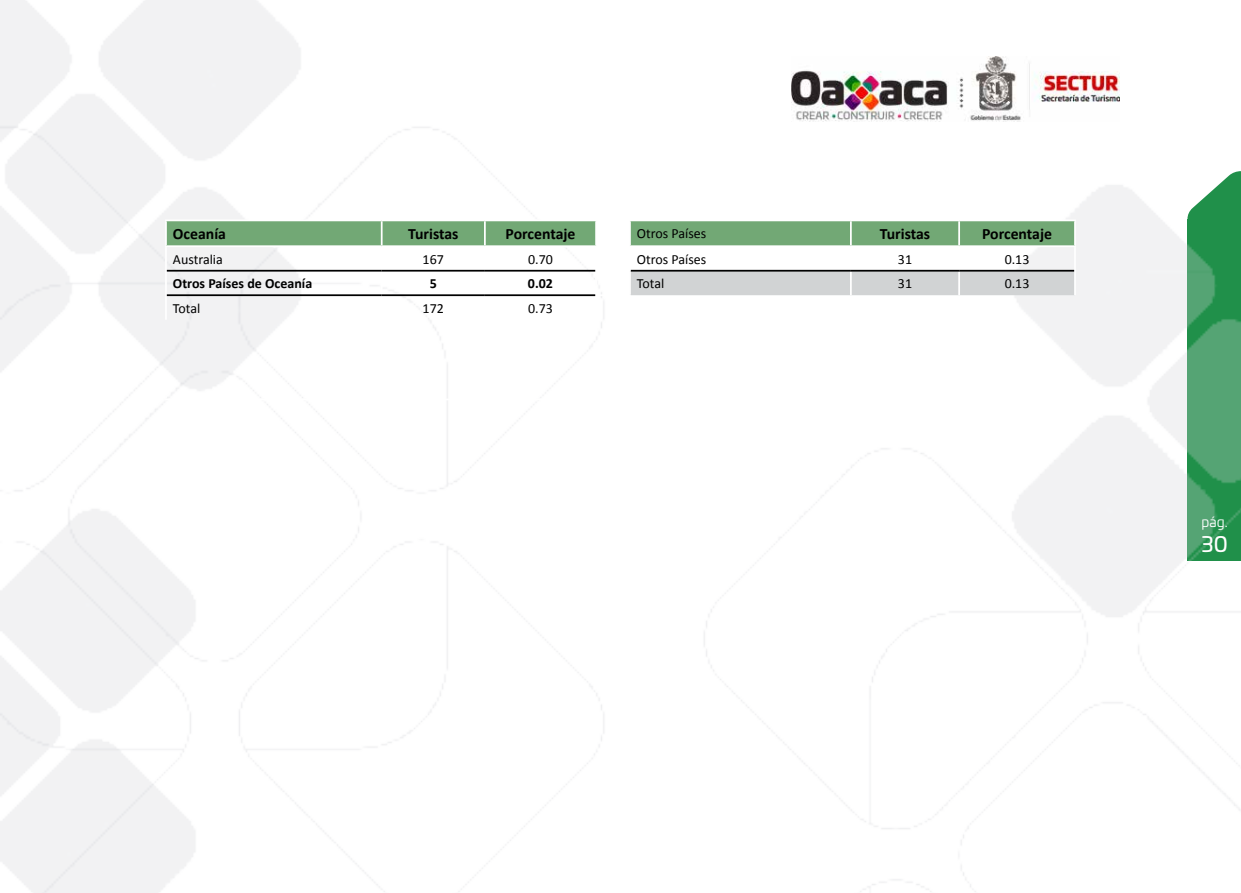
<style>
.page{position:relative;width:1241px;height:893px;background:#fff}
.page>*{position:absolute;margin:0;border:0;box-sizing:border-box;transform-origin:0 0}
.t1{font:21px "Univia Pro";color:#fff}
.t2{font:700 15.75px "Calibri";color:#000}
.t3{font:14px "Calibri";color:#000}
.t4{font:700 14px "Calibri";color:#000}
.t5{font:14px "Univia Pro";color:#fff}
</style>
<div class="page">
<img style="left:0;top:0;width:1239px;height:893px">
<img style="left:791px;top:57px;width:328px;height:64px">
<hr style="left:165px;top:220px;width:216px;height:1px;background:#fff">
<hr style="left:165px;top:221px;width:2px;height:24px;background:#fff">
<hr style="left:959px;top:220px;width:116px;height:1px;background:#fff">
<hr style="left:1073px;top:221px;width:2px;height:24px;background:#fff">
<hr style="left:165px;top:245px;width:216px;height:2px;background:#fff">
<hr style="left:165px;top:247px;width:2px;height:24px;background:#fff">
<hr style="left:959px;top:245px;width:116px;height:2px;background:#fff">
<hr style="left:1073px;top:247px;width:2px;height:24px;background:#fff">
<hr style="left:165px;top:271px;width:2px;height:24px;background:#fff">
<hr style="left:1073px;top:271px;width:2px;height:24px;background:#fff">
<hr style="left:165px;top:295px;width:2px;height:25px;background:#fff">
<svg style="left:166px;top:220px;width:908px;height:100px"></svg>
<hr style="left:595px;top:294px;width:35px;height:2px;background:#fff">
<hr style="left:595px;top:296px;width:2px;height:24px;background:#fff">
<hr style="left:165px;top:372px;width:2px;height:27px;background:#fff">
<svg style="left:381px;top:372px;width:1px;height:27px"></svg>
<svg style="left:484px;top:372px;width:1px;height:27px"></svg>
<hr style="left:595px;top:372px;width:2px;height:27px;background:#fff">
<svg style="left:629px;top:372px;width:1px;height:27px"></svg>
<hr style="left:849px;top:372px;width:2px;height:27px;background:#fff">
<svg style="left:958px;top:372px;width:1px;height:27px"></svg>
<hr style="left:1073px;top:372px;width:2px;height:27px;background:#fff">
<hr style="left:165px;top:399px;width:216px;height:1px;background:#fff">
<hr style="left:381px;top:399px;width:104px;height:1px;background:#fff">
<hr style="left:485px;top:399px;width:111px;height:1px;background:#fff">
<hr style="left:596px;top:399px;width:34px;height:1px;background:#fff">
<hr style="left:630px;top:399px;width:220px;height:1px;background:#fff">
<hr style="left:850px;top:399px;width:109px;height:1px;background:#fff">
<hr style="left:959px;top:399px;width:116px;height:1px;background:#fff">
<hr style="left:167px;top:270px;width:214px;height:2px;background:#000">
<hr style="left:381px;top:270px;width:104px;height:2px;background:#000">
<hr style="left:485px;top:270px;width:110px;height:2px;background:#000">
<hr style="left:167px;top:294px;width:214px;height:2px;background:#000">
<hr style="left:381px;top:294px;width:104px;height:2px;background:#000">
<hr style="left:485px;top:294px;width:110px;height:2px;background:#000">
<hr style="left:630px;top:270px;width:220px;height:2px;background:#000">
<hr style="left:850px;top:270px;width:109px;height:2px;background:#000">
<hr style="left:959px;top:270px;width:114px;height:2px;background:#000">
<p class="t2" style="left:173px;top:224px;width:55px">Oceanía</p>
<p class="t2" style="left:408px;top:224px;width:52px">Turistas</p>
<p class="t2" style="left:505px;top:224px;width:71px">Porcentaje</p>
<p class="t3" style="left:637px;top:224px;width:71px">Otros Países</p>
<p class="t2" style="left:879px;top:224px;width:52px">Turistas</p>
<p class="t2" style="left:981px;top:224px;width:71px">Porcentaje</p>
<p class="t3" style="left:173px;top:250px;width:51px">Australia</p>
<p class="t3" style="left:422px;top:250px;width:23px">167</p>
<p class="t3" style="left:528px;top:250px;width:26px">0.70</p>
<p class="t3" style="left:637px;top:250px;width:71px">Otros Países</p>
<p class="t3" style="left:897px;top:250px;width:16px">31</p>
<p class="t3" style="left:1004px;top:250px;width:26px">0.13</p>
<p class="t4" style="left:173px;top:275px;width:141px">Otros Países de Oceanía</p>
<p class="t4" style="left:429px;top:275px;width:9px">5</p>
<p class="t4" style="left:528px;top:275px;width:27px">0.02</p>
<p class="t3" style="left:637px;top:275px;width:29px">Total</p>
<p class="t3" style="left:897px;top:275px;width:16px">31</p>
<p class="t3" style="left:1004px;top:275px;width:26px">0.13</p>
<p class="t3" style="left:173px;top:299px;width:29px">Total</p>
<p class="t3" style="left:422px;top:299px;width:23px">172</p>
<p class="t3" style="left:528px;top:299px;width:26px">0.73</p>
<p class="t5" style="left:1201px;top:512px;width:28px">pág.</p>
<h1 class="t1" style="left:1201px;top:528px;width:28px">30</h1>
</div>
